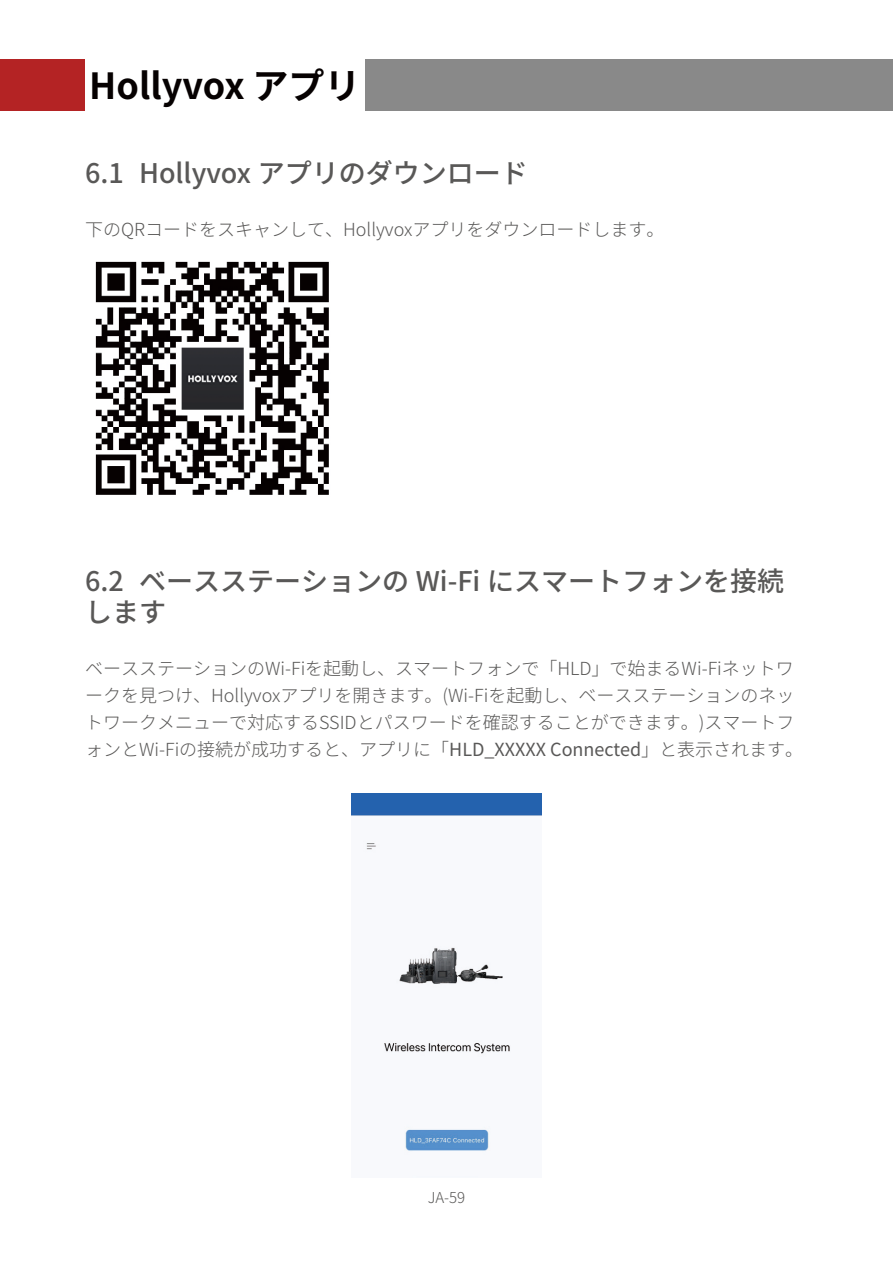
<style>
.page{position:relative;width:893px;height:1263px;background:#fff}
.page>*{position:absolute;margin:0;border:0;box-sizing:border-box;transform-origin:0 0}
.大标题副本{font:700 36px "Noto Sans JP";color:#060101}
.一级标题{font:500 27px/31.5px "Noto Sans JP";color:#595857}
.t1{font:300 18px/27px "Noto Sans JP";color:#595857}
.t2{font:300 15px "Noto Sans JP";color:#595857}
.s1{font-weight:400}
</style>
<div class="page">
<div style="left:128px;top:60px;width:765px;height:51px;background:#898989"></div>
<div style="left:0;top:60px;width:85px;height:51px;background:#b42324"></div>
<div style="left:85px;top:57px;width:280px;height:56px;background:#fff"></div>
<img style="left:95px;top:261px;width:234px;height:234px">
<img style="left:351px;top:793px;width:191px;height:359px">
<p class="大标题副本" style="left:89px;top:65px;width:273px">Hollyvox アプリ</p>
<p class="一级标题" style="left:85px;top:158px;width:444px">6.1 Hollyvox アプリのダウンロード</p>
<p class="t1" style="left:85px;top:216px;width:581px">下のQRコードをスキャンして、Hollyvoxアプリをダウンロードします。</p>
<p class="一级标题" style="left:85px;top:565px;width:701px">6.2 ベースステーションの Wi-Fi にスマートフォンを接続します</p>
<p class="t1" style="left:85px;top:655px;width:720px">ベースステーションのWi-Fiを起動し、スマートフォンで「HLD」で始まるWi-Fiネットワークを見つけ、Hollyvoxアプリを開きます。(Wi-Fiを起動し、ベースステーションのネットワークメニューで対応するSSIDとパスワードを確認することができます。)スマートフォンとWi-Fiの接続が成功すると、アプリに「<span class="s1">HLD_XXXXX Connected</span>」と表示されます。</p>
<p class="t2" style="left:428px;top:1189px;width:39px">JA-59</p>
</div>
